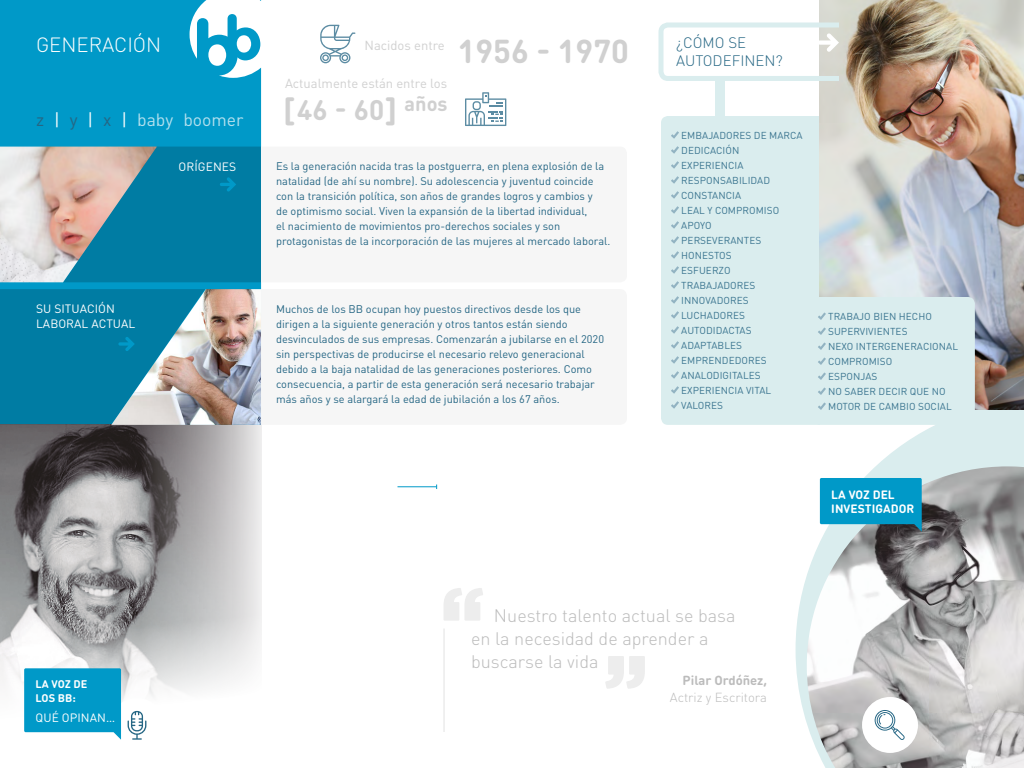
<style>
.page{position:relative;width:1024px;height:768px;background:#fff}
.page>*{position:absolute;margin:0;border:0;box-sizing:border-box;transform-origin:0 0}
.t1{font:700 32.7px "DIN Round Pro";color:#d0d0d0}
.t2{font:700 28px "DIN Round Pro";color:#d0d0d0}
.t3{font:300 20.4px "DIN Round Pro";color:#fff}
.t4{font:300 18px/23px "DIN Round Pro";color:#bcbcbc}
.t5{font:17.6px "DIN Pro";color:#b3e0ee}
.t6{font:300 15px/18px "DIN Round Pro";color:#256684}
.t7{font:13px "DIN Pro";color:#d0d0d0}
.t8{font:300 13px "DIN Round Pro";color:#bcbcbc}
.t9{font:700 13px "DIN Round Pro";color:#bcbcbc}
.t10{font:12px/14.4px "DIN Round Pro";letter-spacing:.005em;color:#fff}
.t11{font:700 12px/14.4px "DIN Round Pro";letter-spacing:.005em;color:#fff}
.t12{font:11px/15px "DIN Pro";color:#256684}
.t13{font:700 11px/14.4px "DIN Round Pro";letter-spacing:.005em;color:#fff}
.t14{font:10px/15px "DIN Round Pro";letter-spacing:.005em;color:#3b7590}
.s1{font-size:32.7px}
.s2{color:#256684}
.s3{color:#fff}
</style>
<div class="page">
<svg style="left:796px;top:410px;width:228px;height:313px;fill:#daedee"></svg>
<div style="left:661px;top:116px;width:159px;height:309px;background:#daedee"></div>
<svg style="left:0;top:0;width:261px;height:289px;background:#13a0cb"></svg>
<img style="left:0;top:425px;width:261px;height:278px">
<hr style="left:444px;top:628px;width:1px;height:104px;background:#e3e3e3">
<svg style="left:671px;top:131px;width:8px;height:8px"></svg>
<svg style="left:671px;top:146px;width:8px;height:8px"></svg>
<svg style="left:671px;top:161px;width:8px;height:8px"></svg>
<svg style="left:671px;top:176px;width:8px;height:8px"></svg>
<svg style="left:671px;top:191px;width:8px;height:8px"></svg>
<svg style="left:671px;top:206px;width:8px;height:8px"></svg>
<svg style="left:671px;top:221px;width:8px;height:8px"></svg>
<svg style="left:671px;top:236px;width:8px;height:8px"></svg>
<svg style="left:671px;top:251px;width:8px;height:8px"></svg>
<svg style="left:671px;top:266px;width:8px;height:8px"></svg>
<svg style="left:671px;top:281px;width:8px;height:8px"></svg>
<svg style="left:671px;top:296px;width:8px;height:8px"></svg>
<svg style="left:671px;top:311px;width:8px;height:8px"></svg>
<svg style="left:671px;top:326px;width:8px;height:8px"></svg>
<svg style="left:671px;top:341px;width:8px;height:8px"></svg>
<svg style="left:671px;top:356px;width:8px;height:8px"></svg>
<svg style="left:671px;top:371px;width:8px;height:8px"></svg>
<svg style="left:671px;top:386px;width:8px;height:8px"></svg>
<svg style="left:671px;top:401px;width:8px;height:8px"></svg>
<img style="left:807px;top:466px;width:217px;height:302px">
<div style="left:715px;top:81px;width:10px;height:35px;background:#daedee"></div>
<img style="left:820px;top:0;width:204px;height:410px">
<img style="left:0;top:147px;width:63px;height:135px">
<svg style="left:820px;top:478px;width:102px;height:54px;background:#1498c0"></svg>
<div style="left:109px;top:698px;width:56px;height:56px;background:#fff;border-radius:50%"></div>
<svg style="left:128px;top:711px;width:18px;height:29px"></svg>
<svg style="left:465px;top:92px;width:41px;height:34px"></svg>
<svg style="left:658px;top:20px;width:186px;height:63px"></svg>
<svg style="left:320px;top:25px;width:35px;height:38px"></svg>
<div style="left:862px;top:697px;width:56px;height:56px;background:#fff;border-radius:50%"></div>
<svg style="left:875px;top:710px;width:30px;height:30px"></svg>
<svg style="left:24px;top:668px;width:97px;height:72px;background:#1ca4cd"></svg>
<svg style="left:444px;top:588px;width:39px;height:33px"></svg>
<svg style="left:605px;top:656px;width:40px;height:33px"></svg>
<hr style="left:398px;top:486px;width:39px;height:1px;background:#0099c8">
<img style="left:205px;top:289px;width:56px;height:136px">
<svg style="left:63px;top:147px;width:198px;height:135px;background:#378aa3"></svg>
<svg style="left:0;top:289px;width:205px;height:136px;background:#308eab"></svg>
<div style="left:818px;top:297px;width:157px;height:128px;background:#daedee"></div>
<h3 class="t3" style="left:36px;top:31px;width:127px">GENERACIÓN</h3>
<p class="t7" style="left:365px;top:36px;width:82px">Nacidos entre</p>
<p class="t7" style="left:285px;top:73px;width:164px">Actualmente están entre los</p>
<h1 class="t1" style="left:458px;top:28px;width:173px">1956 - 1970</h1>
<h3 class="t6" style="left:676px;top:34px;width:108px">¿CÓMO SE<br>AUTODEFINEN?</h3>
<h2 class="t2" style="left:283px;top:90px;width:166px"><span class="s1">[</span>46 - 60<span class="s1">]</span> <sup>años</sup></h2>
<h3 class="t5" style="left:36px;top:106px;width:209px"><span class="s2">z</span> <span class="s3">|</span> <span class="s2">y</span> <span class="s3">|</span> <span class="s2">x</span> <span class="s3">|</span> baby boomer</h3>
<p class="t14" style="left:681px;top:127px;width:123px">EMBAJADORES DE MARCA<br>DEDICACIÓN<br>EXPERIENCIA<br>RESPONSABILIDAD<br>CONSTANCIA<br>LEAL Y COMPROMISO<br>APOYO<br>PERSEVERANTES<br>HONESTOS<br>ESFUERZO<br>TRABAJADORES<br>INNOVADORES<br>LUCHADORES<br>AUTODIDACTAS<br>ADAPTABLES<br>EMPRENDEDORES<br>ANALODIGITALES<br>EXPERIENCIA VITAL<br>VALORES</p>
<p class="t10" style="left:179px;top:159px;width:59px">ORÍGENES</p>
<p class="t12" style="left:276px;top:157px;width:336px">Es la generación nacida tras la postguerra, en plena explosión de la natalidad (de ahí su nombre). Su adolescencia y juventud coincide con la transición política, son años de grandes logros y cambios y<br>de optimismo social. Viven la expansión de la libertad individual,<br>el nacimiento de movimientos pro-derechos sociales y son protagonistas de la incorporación de las mujeres al mercado laboral.</p>
<p class="t10" style="left:36px;top:301px;width:101px">SU SITUACIÓN<br>LABORAL ACTUAL</p>
<p class="t14" style="left:828px;top:308px;width:132px">TRABAJO BIEN HECHO<br>SUPERVIVIENTES<br>NEXO INTERGENERACIONAL<br>COMPROMISO<br>ESPONJAS<br>NO SABER DECIR QUE NO<br>MOTOR DE CAMBIO SOCIAL</p>
<p class="t12" style="left:276px;top:300px;width:330px">Muchos de los BB ocupan hoy puestos directivos desde los que dirigen a la siguiente generación y otros tantos están siendo desvinculados de sus empresas. Comenzarán a jubilarse en el 2020 sin perspectivas de producirse el necesario relevo generacional debido a la baja natalidad de las generaciones posteriores. Como consecuencia, a partir de esta generación será necesario trabajar más años y se alargará la edad de jubilación a los 67 años.</p>
<p class="t13" style="left:36px;top:676px;width:53px">LA VOZ DE<br>LOS BB:</p>
<p class="t10" style="left:36px;top:710px;width:81px">QUÉ OPINAN…</p>
<h3 class="t4" style="left:471px;top:604px;width:266px;text-indent:23px">Nuestro talento actual se basa en la necesidad de aprender a buscarse la vida</h3>
<p class="t9" style="left:683px;top:671px;width:86px">Pilar Ordóñez,</p>
<p class="t8" style="left:670px;top:689px;width:99px">Actriz y Escritora</p>
<p class="t11" style="left:831px;top:487px;width:85px">LA VOZ DEL<br>INVESTIGADOR</p>
</div>
